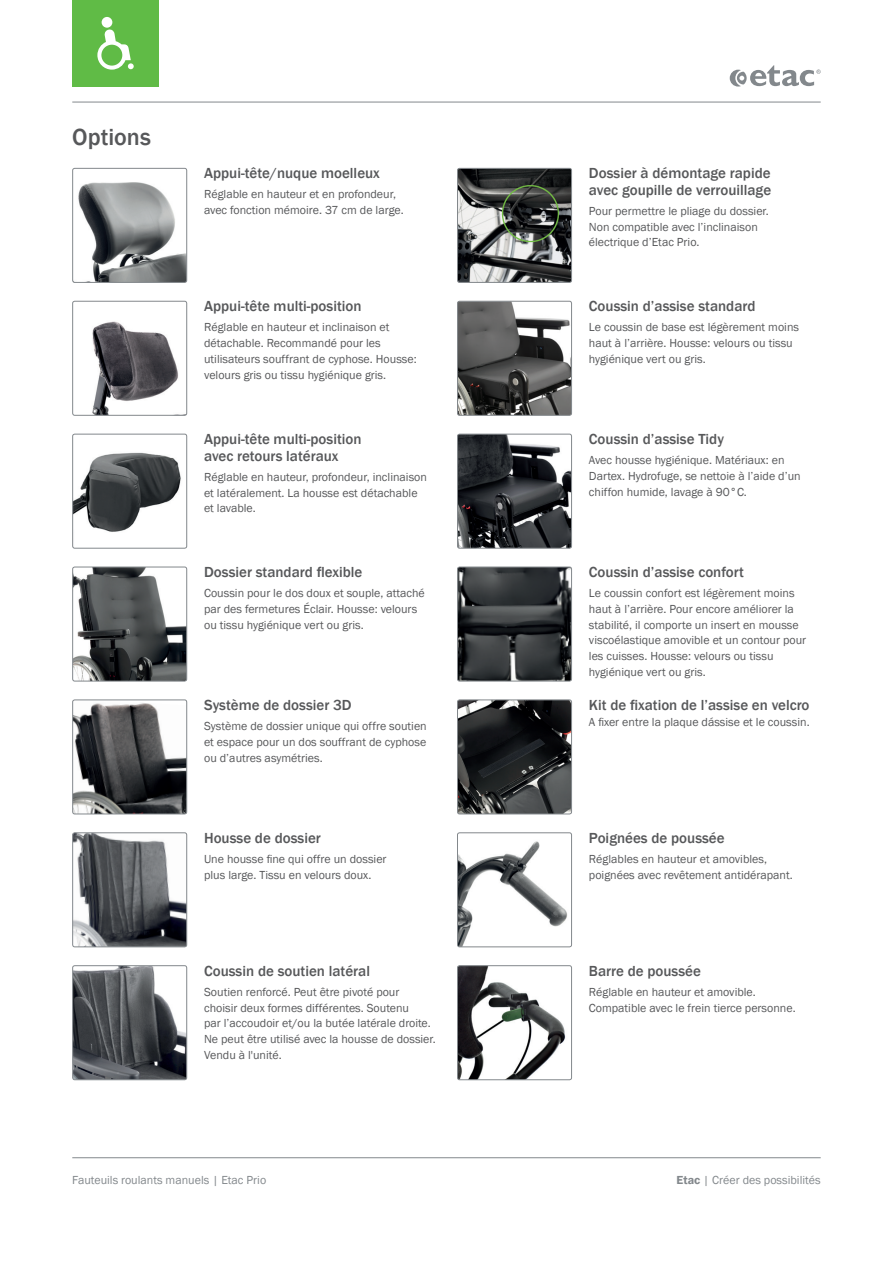
<style>
.page{position:relative;width:893px;height:1263px;background:#fff}
.page>*{position:absolute;margin:0;border:0;box-sizing:border-box;transform-origin:0 0}
.t1{font:500 24px "Franklin Gothic";color:#57585a}
.t2{font:500 15px/16.5px "Franklin Gothic";color:#57585a}
.t3{font:12px/15.8px "Franklin Gothic";color:#57585a}
.t4{font:12px "Franklin Gothic";color:#83888c}
.s1{font-weight:600}
</style>
<div class="page">
<hr style="left:72px;top:102px;width:749px;height:1px;background:#83888c">
<hr style="left:72px;top:1157px;width:749px;height:1px;background:#83888c">
<svg style="left:730px;top:65px;width:91px;height:22px"></svg>
<div style="left:72px;top:0;width:87px;height:87px;background:#60bb46"></div>
<svg style="left:97px;top:29px;width:37px;height:41px"></svg>
<div style="left:102px;top:17px;width:10px;height:11px;background:#fff;border-radius:50%"></div>
<img style="left:78px;top:182px;width:107px;height:99px">
<div style="left:72px;top:168px;width:115px;height:115px;border:1px solid #83888c;border-radius:2px"></div>
<img style="left:92px;top:321px;width:87px;height:93px">
<div style="left:72px;top:301px;width:115px;height:115px;border:1px solid #83888c;border-radius:2px"></div>
<img style="left:74px;top:434px;width:113px;height:98px">
<div style="left:72px;top:434px;width:115px;height:115px;border:1px solid #83888c;border-radius:2px"></div>
<img style="left:74px;top:567px;width:113px;height:114px">
<div style="left:72px;top:567px;width:115px;height:114px;border:1px solid #83888c;border-radius:2px"></div>
<img style="left:74px;top:703px;width:113px;height:111px">
<div style="left:72px;top:699px;width:115px;height:115px;border:1px solid #83888c;border-radius:2px"></div>
<img style="left:74px;top:834px;width:113px;height:113px">
<div style="left:72px;top:832px;width:115px;height:115px;border:1px solid #83888c;border-radius:2px"></div>
<img style="left:74px;top:967px;width:113px;height:113px">
<div style="left:72px;top:965px;width:115px;height:115px;border:1px solid #83888c;border-radius:2px"></div>
<img style="left:457px;top:168px;width:115px;height:113px">
<div style="left:457px;top:168px;width:115px;height:115px;border:1px solid #83888c;border-radius:2px"></div>
<img style="left:457px;top:301px;width:115px;height:113px">
<div style="left:457px;top:301px;width:115px;height:115px;border:1px solid #83888c;border-radius:2px"></div>
<img style="left:457px;top:434px;width:115px;height:113px">
<div style="left:457px;top:434px;width:115px;height:115px;border:1px solid #83888c;border-radius:2px"></div>
<img style="left:457px;top:567px;width:115px;height:114px">
<div style="left:457px;top:567px;width:115px;height:114px;border:1px solid #83888c;border-radius:2px"></div>
<img style="left:457px;top:701px;width:115px;height:113px">
<div style="left:457px;top:699px;width:115px;height:115px;border:1px solid #83888c;border-radius:2px"></div>
<img style="left:457px;top:841px;width:111px;height:106px">
<div style="left:457px;top:832px;width:115px;height:115px;border:1px solid #83888c;border-radius:2px"></div>
<img style="left:457px;top:967px;width:115px;height:113px">
<div style="left:457px;top:965px;width:115px;height:115px;border:1px solid #83888c;border-radius:2px"></div>
<h1 class="t1" style="left:72px;top:122px;width:80px">Options</h1>
<p class="t2" style="left:204px;top:165px;width:177px">Appui-tête/nuque moelleux</p>
<p class="t3" style="left:204px;top:187px;width:201px">Réglable en hauteur et en profondeur, avec fonction mémoire. 37 cm de large.</p>
<p class="t2" style="left:204px;top:298px;width:159px">Appui-tête multi-position</p>
<p class="t3" style="left:204px;top:320px;width:214px">Réglable en hauteur et inclinaison et détachable. Recommandé pour les utilisateurs souffrant de cyphose. Housse: velours gris ou tissu hygiénique gris.</p>
<p class="t2" style="left:204px;top:431px;width:159px">Appui-tête multi-position avec retours latéraux</p>
<p class="t3" style="left:204px;top:469px;width:224px">Réglable en hauteur, profondeur, inclinaison et latéralement. La housse est détachable et lavable.</p>
<p class="t2" style="left:204px;top:564px;width:160px">Dossier standard flexible</p>
<p class="t3" style="left:204px;top:585px;width:222px">Coussin pour le dos doux et souple, attaché par des fermetures Éclair. Housse: velours ou tissu hygiénique vert ou gris.</p>
<p class="t2" style="left:204px;top:697px;width:149px">Système de dossier 3D</p>
<p class="t3" style="left:204px;top:718px;width:224px;text-align:justify">Système de dossier unique qui offre soutien et espace pour un dos souffrant de cyphose ou d’autres asymétries.</p>
<p class="t2" style="left:204px;top:830px;width:118px">Housse de dossier</p>
<p class="t3" style="left:204px;top:851px;width:184px">Une housse fine qui offre un dossier plus large. Tissu en velours doux.</p>
<p class="t2" style="left:204px;top:963px;width:167px">Coussin de soutien latéral</p>
<p class="t3" style="left:204px;top:984px;width:233px">Soutien renforcé. Peut être pivoté pour<br>choisir deux formes différentes. Soutenu<br>par l’accoudoir et/ou la butée latérale droite.<br>Ne peut être utilisé avec la housse de dossier.<br>Vendu à l'unité.</p>
<p class="t2" style="left:589px;top:165px;width:184px">Dossier à démontage rapide avec goupille de verrouillage</p>
<p class="t3" style="left:589px;top:203px;width:181px">Pour permettre le pliage du dossier.<br>Non compatible avec l’inclinaison électrique d’Etac Prio.</p>
<p class="t2" style="left:589px;top:298px;width:168px">Coussin d’assise standard</p>
<p class="t3" style="left:589px;top:320px;width:212px">Le coussin de base est légèrement moins haut à l’arrière. Housse: velours ou tissu hygiénique vert ou gris.</p>
<p class="t2" style="left:589px;top:431px;width:137px">Coussin d’assise Tidy</p>
<p class="t3" style="left:589px;top:453px;width:213px">Avec housse hygiénique. Matériaux: en<br>Dartex. Hydrofuge, se nettoie à l’aide d’un chiffon humide, lavage à 90°C.</p>
<p class="t2" style="left:589px;top:564px;width:157px">Coussin d’assise confort</p>
<p class="t3" style="left:589px;top:585px;width:219px">Le coussin confort est légèrement moins haut à l’arrière. Pour encore améliorer la stabilité, il comporte un insert en mousse viscoélastique amovible et un contour pour les cuisses. Housse: velours ou tissu hygiénique vert ou gris.</p>
<p class="t2" style="left:589px;top:697px;width:222px">Kit de fixation de l’assise en velcro</p>
<p class="t3" style="left:589px;top:714px;width:222px">A fixer entre la plaque dássise et le coussin.</p>
<p class="t2" style="left:589px;top:830px;width:137px">Poignées de poussée</p>
<p class="t3" style="left:589px;top:851px;width:205px">Réglables en hauteur et amovibles, poignées avec revêtement antidérapant.</p>
<p class="t2" style="left:589px;top:963px;width:113px">Barre de poussée</p>
<p class="t3" style="left:589px;top:984px;width:208px">Réglable en hauteur et amovible.<br>Compatible avec le frein tierce personne.</p>
<p class="t4" style="left:72px;top:1173px;width:195px">Fauteuils roulants manuels | Etac Prio</p>
<p class="t4" style="left:676px;top:1173px;width:146px"><span class="s1">Etac</span> | Créer des possibilités</p>
</div>
